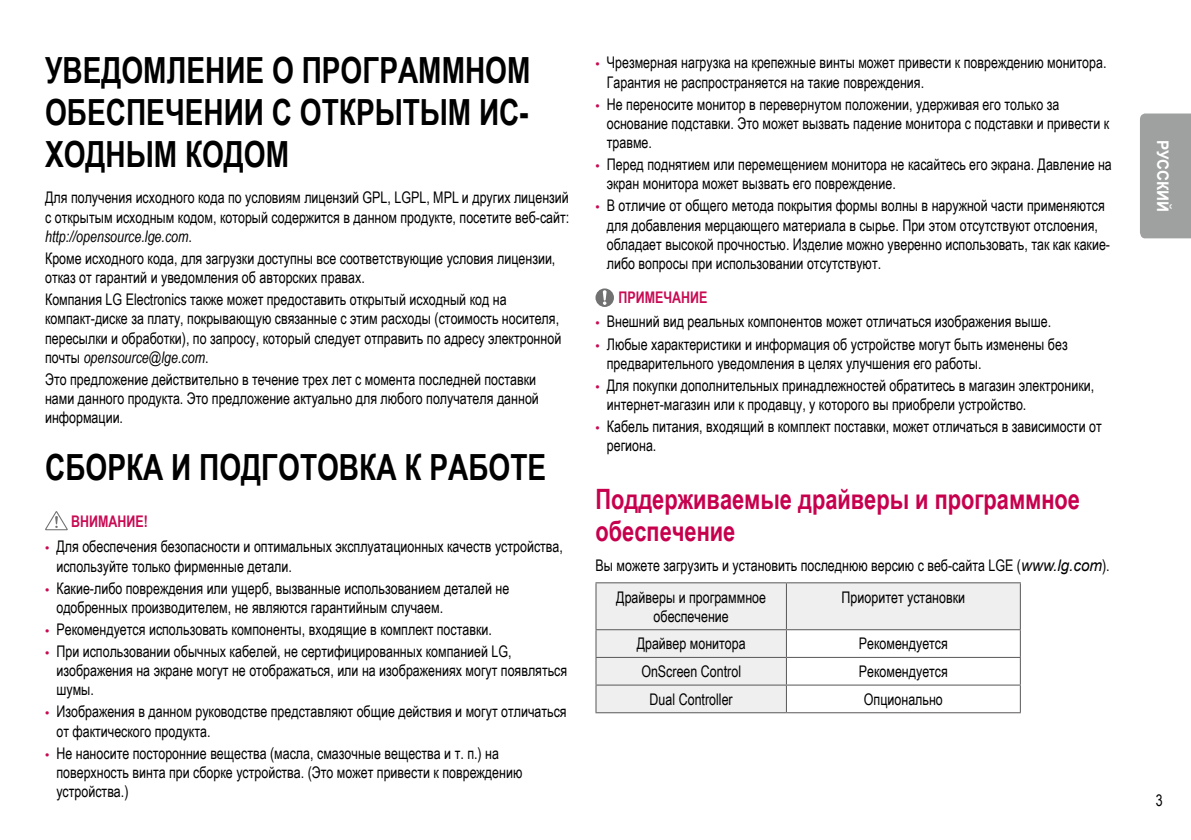
<style>
.page{position:relative;width:1191px;height:840px;background:#fff}
.page>*{position:absolute;margin:0;border:0;box-sizing:border-box;transform-origin:0 0}
.t1{font:700 36px/42px "Arial Narrow";color:#000;text-align:justify;scale:.95 1}
.t2{font:700 28px/32px "Arial Narrow";color:#c7004e;scale:.95 1}
.t3{font:16px/19.2px "Arial Narrow";color:#000;scale:.95 1}
.t4{font:700 16px "Arial Narrow";color:#c90a53;scale:.95 1}
.t5{font:700 16px "Arial";color:#fff;scale:.95 1}
.s1{font-style:italic}
.s2{font-family:"LG Smart";color:#c90a53}
.s3{font-family:"Arial";font-style:italic}
</style>
<div class="page">
<div style="left:1140px;top:113px;width:51px;height:125px;background:#9fa0a0"></div>
<svg style="left:45px;top:511px;width:23px;height:19px"></svg>
<svg style="left:595px;top:288px;width:19px;height:19px"></svg>
<svg style="left:596px;top:583px;width:423px;height:128px;fill:#efefef"></svg>
<hr style="left:595px;top:582px;width:191px;height:1px;background:#595757">
<hr style="left:595px;top:583px;width:1px;height:46px;background:#595757">
<hr style="left:786px;top:582px;width:234px;height:1px;background:#595757">
<hr style="left:786px;top:583px;width:1px;height:46px;background:#595757">
<hr style="left:1019px;top:583px;width:1px;height:46px;background:#595757">
<hr style="left:595px;top:629px;width:191px;height:1px;background:#595757">
<hr style="left:786px;top:629px;width:234px;height:1px;background:#595757">
<hr style="left:595px;top:656px;width:191px;height:1px;background:#595757">
<hr style="left:786px;top:656px;width:234px;height:1px;background:#595757">
<hr style="left:595px;top:684px;width:191px;height:1px;background:#595757">
<svg style="left:595px;top:630px;width:1px;height:81px"></svg>
<hr style="left:786px;top:684px;width:234px;height:1px;background:#595757">
<svg style="left:786px;top:630px;width:1px;height:81px"></svg>
<svg style="left:1019px;top:630px;width:1px;height:81px"></svg>
<hr style="left:595px;top:711px;width:191px;height:1px;background:#595757">
<hr style="left:786px;top:711px;width:234px;height:1px;background:#595757">
<h1 class="t1" style="left:45px;top:47px;width:512px">УВЕДОМЛЕНИЕ О ПРОГРАММНОМ ОБЕСПЕЧЕНИИ С ОТКРЫТЫМ ИС-ХОДНЫМ КОДОМ</h1>
<p class="t3" style="left:45px;top:187px;width:553px;text-align:justify">Для получения исходного кода по условиям лицензий GPL, LGPL, MPL и других лицензий с открытым исходным кодом, который содержится в данном продукте, посетите веб-сайт: <span class="s1">http://opensource.lge.com</span>.</p>
<p class="t3" style="left:45px;top:248px;width:539px">Кроме исходного кода, для загрузки доступны все соответствующие условия лицензии, отказ от гарантий и уведомления об авторских правах.</p>
<p class="t3" style="left:45px;top:289px;width:545px">Компания LG Electronics также может предоставить открытый исходный код на компакт-диске за плату, покрывающую связанные с этим расходы (стоимость носителя, пересылки и обработки), по запросу, который следует отправить по адресу электронной почты <span class="s1">opensource@lge.com</span>.</p>
<p class="t3" style="left:45px;top:369px;width:521px">Это предложение действительно в течение трех лет с момента последней поставки нами данного продукта. Это предложение актуально для любого получателя данной информации.</p>
<h1 class="t1" style="left:45px;top:444px;width:529px">СБОРКА И ПОДГОТОВКА К РАБОТЕ</h1>
<p class="t4" style="left:71px;top:509px;width:82px">ВНИМАНИЕ!</p>
<p class="t3" style="left:56px;top:536px;width:535px;text-indent:-11px"><span class="s2">•</span> Для обеспечения безопасности и оптимальных эксплуатационных качеств устройства, используйте только фирменные детали.</p>
<p class="t3" style="left:56px;top:577px;width:478px;text-indent:-11px"><span class="s2">•</span> Какие-либо повреждения или ущерб, вызванные использованием деталей не одобренных производителем, не являются гарантийным случаем.</p>
<p class="t3" style="left:45px;top:618px;width:472px"><span class="s2">•</span> Рекомендуется использовать компоненты, входящие в комплект поставки.</p>
<p class="t3" style="left:56px;top:640px;width:539px;text-indent:-11px"><span class="s2">•</span> При использовании обычных кабелей, не сертифицированных компанией LG, изображения на экране могут не отображаться, или на изображениях могут появляться шумы.</p>
<p class="t3" style="left:56px;top:701px;width:538px;text-indent:-11px"><span class="s2">•</span> Изображения в данном руководстве представляют общие действия и могут отличаться от фактического продукта.</p>
<p class="t3" style="left:56px;top:742px;width:492px;text-indent:-11px"><span class="s2">•</span> Не наносите посторонние вещества (масла, смазочные вещества и т. п.) на поверхность винта при сборке устройства. (Это может привести к повреждению устройства.)</p>
<p class="t3" style="left:607px;top:52px;width:527px;text-indent:-11px"><span class="s2">•</span> Чрезмерная нагрузка на крепежные винты может привести к повреждению монитора.<br>Гарантия не распространяется на такие повреждения.</p>
<p class="t3" style="left:607px;top:94px;width:530px;text-indent:-11px"><span class="s2">•</span> Не переносите монитор в перевернутом положении, удерживая его только за основание подставки. Это может вызвать падение монитора с подставки и привести к травме.</p>
<p class="t3" style="left:607px;top:154px;width:533px;text-indent:-11px"><span class="s2">•</span> Перед поднятием или перемещением монитора не касайтесь его экрана. Давление на экран монитора может вызвать его повреждение.</p>
<p class="t3" style="left:607px;top:195px;width:531px;text-indent:-11px"><span class="s2">•</span> В отличие от общего метода покрытия формы волны в наружной части применяются для добавления мерцающего материала в сырье. При этом отсутствуют отслоения, обладает высокой прочностью. Изделие можно уверенно использовать, так как какие&shy;либо вопросы при использовании отсутствуют.</p>
<p class="t4" style="left:618px;top:284px;width:95px">ПРИМЕЧАНИЕ</p>
<p class="t3" style="left:595px;top:311px;width:481px"><span class="s2">•</span> Внешний вид реальных компонентов может отличаться изображения выше.</p>
<p class="t3" style="left:607px;top:333px;width:486px;text-indent:-11px"><span class="s2">•</span> Любые характеристики и информация об устройстве могут быть изменены без предварительного уведомления в целях улучшения его работы.</p>
<p class="t3" style="left:607px;top:375px;width:514px;text-indent:-11px"><span class="s2">•</span> Для покупки дополнительных принадлежностей обратитесь в магазин электроники, интернет-магазин или к продавцу, у которого вы приобрели устройство.</p>
<p class="t3" style="left:607px;top:416px;width:522px;text-indent:-11px"><span class="s2">•</span> Кабель питания, входящий в комплект поставки, может отличаться в зависимости от региона.</p>
<h2 class="t2" style="left:595px;top:481px;width:511px">Поддерживаемые драйверы и программное обеспечение</h2>
<p class="t3" style="left:616px;top:549px;width:521px;line-height:31px;text-indent:-21px">Вы можете загрузить и установить последнюю версию с веб-сайта LGE (<span class="s3">www.lg.com</span>).<br>Драйверы и программное</p>
<p class="t3" style="left:653px;top:605px;width:81px">обеспечение</p>
<p class="t3" style="left:841px;top:586px;width:131px">Приоритет установки</p>
<p class="t3" style="left:636px;top:633px;width:116px">Драйвер монитора</p>
<p class="t3" style="left:859px;top:633px;width:95px">Рекомендуется</p>
<p class="t3" style="left:641px;top:660px;width:107px">OnScreen Control</p>
<p class="t3" style="left:859px;top:660px;width:95px">Рекомендуется</p>
<p class="t3" style="left:649px;top:688px;width:89px">Dual Controller</p>
<p class="t3" style="left:864px;top:688px;width:85px">Oпционально</p>
<p class="t5" style="left:1173px;top:140px;width:78px;rotate:90deg">РУССКИЙ</p>
<p class="t3" style="left:1155px;top:790px;width:9px">3</p>
</div>
